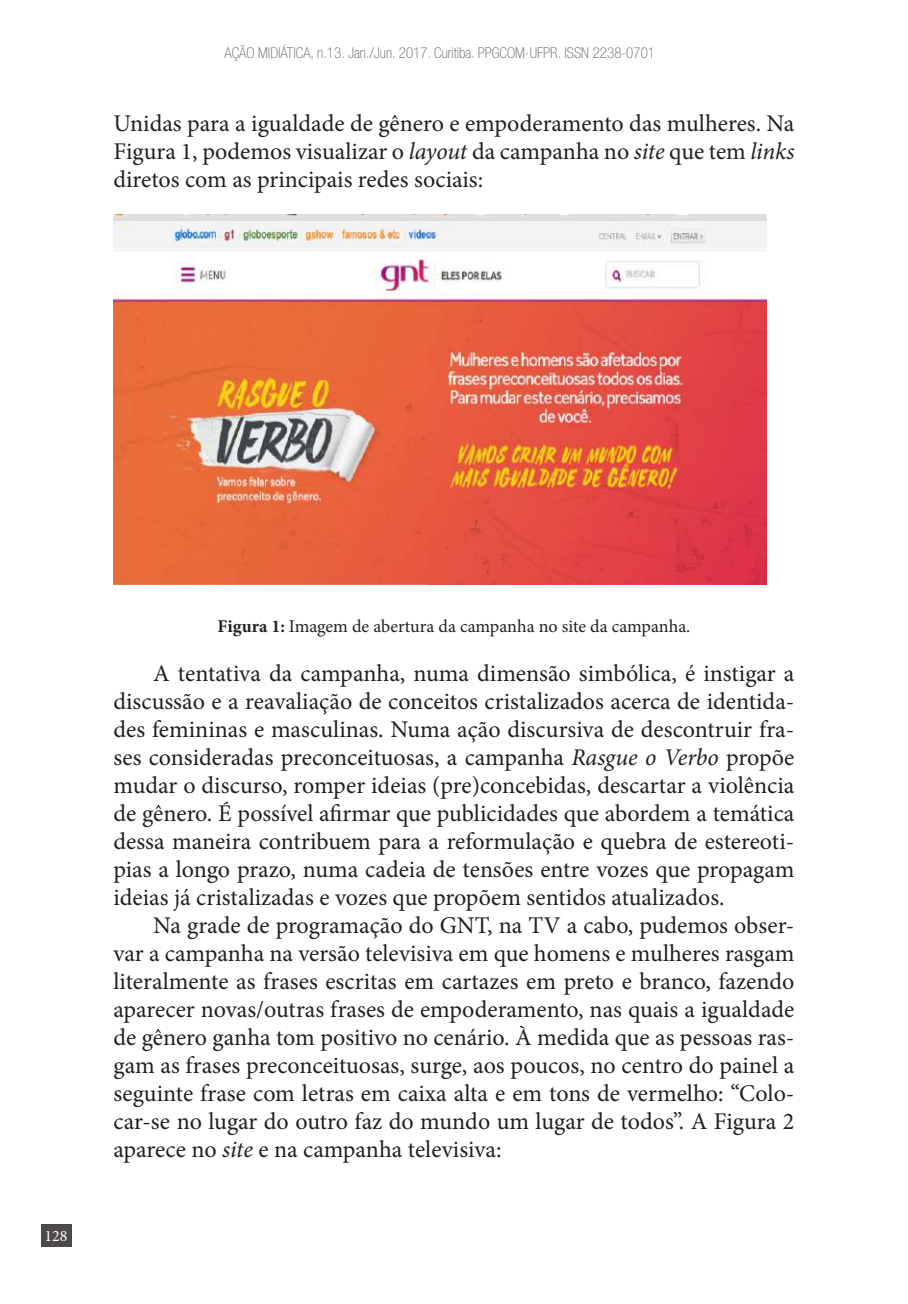
<style>
.page{position:relative;width:908px;height:1304px;background:#fff}
.page>*{position:absolute;margin:0;border:0;box-sizing:border-box;transform-origin:0 0}
.t1{font:24px/28px "Minion Pro";color:#231f20;text-align:justify}
.t2{font:18px "Minion Pro";letter-spacing:-.005em;color:#231f20}
.t3{font:16px "Minion Pro";color:#fff}
.t4{font:100 condensed 15px "Helvetica Neue LT Std";color:#636366}
.s1{font-style:italic}
.s2{font-weight:700}
</style>
<div class="page">
<div style="left:41px;top:1225px;width:30px;height:22px;background:#4c484b"></div>
<img style="left:113px;top:214px;width:652px;height:371px">
<p class="t4" style="left:224px;top:44px;width:432px">AÇÃO MIDIÁTICA, n.13. Jan./Jun. 2017. Curitiba. PPGCOM-UFPR. ISSN 2238-0701</p>
<p class="t1" style="left:113px;top:109px;width:682px">Unidas para a igualdade de gênero e empoderamento das mulheres. Na Figura 1, podemos visualizar o <span class="s1">layout</span> da campanha no <span class="s1">site</span> que tem <span class="s1">links </span>diretos com as principais redes sociais:</p>
<p class="t3" style="left:45px;top:1225px;width:25px">128</p>
<p class="t2" style="left:217px;top:614px;width:474px"><span class="s2">Figura 1:</span> Imagem de abertura da campanha no site da campanha.</p>
<p class="t1" style="left:113px;top:660px;width:682px;text-indent:40px">A tentativa da campanha, numa dimensão simbólica, é instigar a discussão e a reavaliação de conceitos cristalizados acerca de identida&shy;des femininas e masculinas. Numa ação discursiva de descontruir fra&shy;ses consideradas preconceituosas, a campanha <span class="s1">Rasgue o Verbo</span> propõe mudar o discurso, romper ideias (pre)concebidas, descartar a violência de gênero. É possível afirmar que publicidades que abordem a temática dessa maneira contribuem para a reformulação e quebra de estereoti&shy;pias a longo prazo, numa cadeia de tensões entre vozes que propagam ideias já cristalizadas e vozes que propõem sentidos atualizados.</p>
<p class="t1" style="left:113px;top:912px;width:682px;text-indent:40px">Na grade de programação do GNT, na TV a cabo, pudemos obser&shy;var a campanha na versão televisiva em que homens e mulheres rasgam literalmente as frases escritas em cartazes em preto e branco, fazendo aparecer novas/outras frases de empoderamento, nas quais a igualdade de gênero ganha tom positivo no cenário. À medida que as pessoas ras&shy;gam as frases preconceituosas, surge, aos poucos, no centro do painel a seguinte frase com letras em caixa alta e em tons de vermelho: “Colo&shy;car-se no lugar do outro faz do mundo um lugar de todos”. A Figura 2 aparece no <span class="s1">site</span> e na campanha televisiva:</p>
</div>
